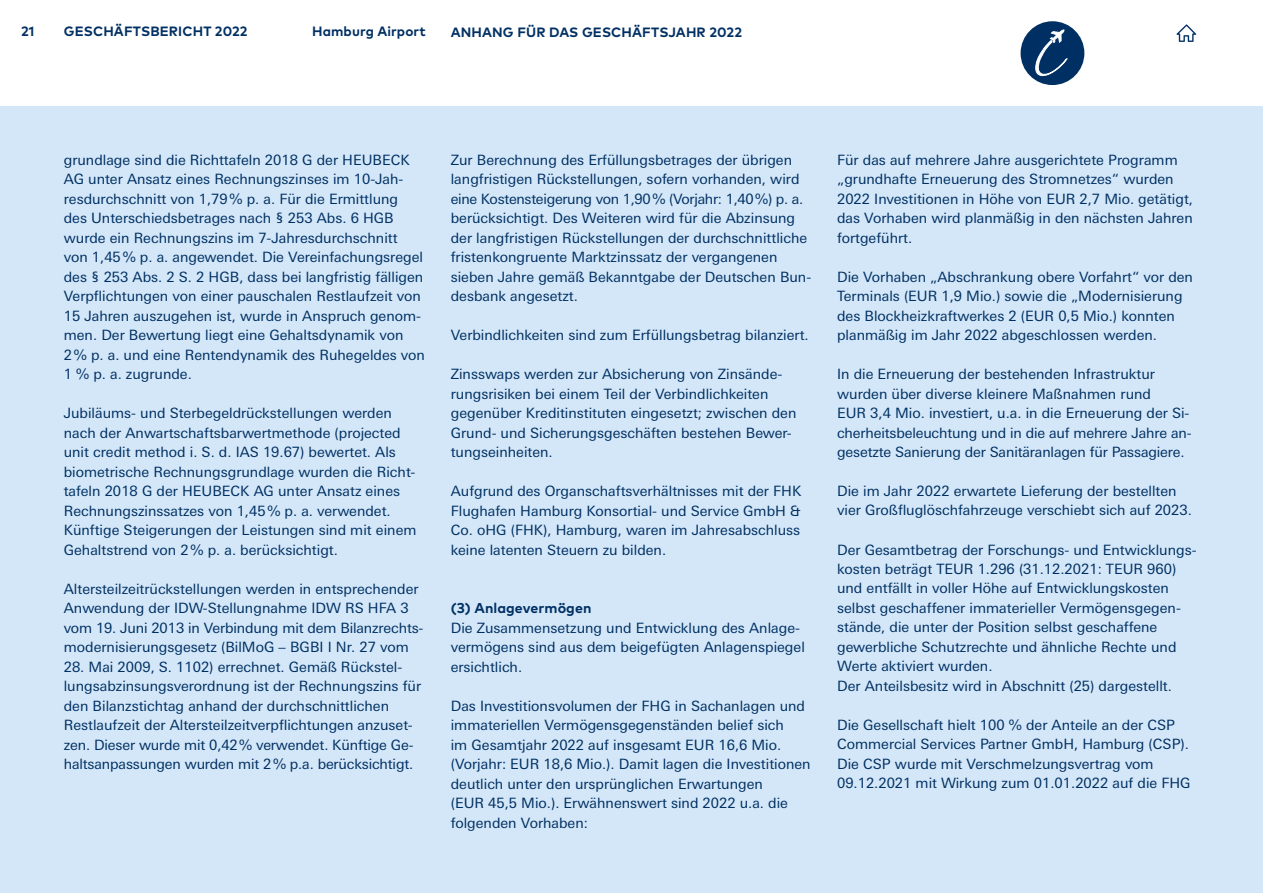
<style>
.page{position:relative;width:1263px;height:893px;background:#fff}
.page>*{position:absolute;margin:0;border:0;box-sizing:border-box;transform-origin:0 0}
.t1{font:14.25px/19.5px "LT Univers Basic";color:#003063}
.t2{font:700 14.25px "Mark Pro";letter-spacing:.005em;color:#003063}
.t3{font:700 13.5px "Mark Pro";letter-spacing:.01em;color:#003063}
</style>
<div class="page">
<svg style="left:1176px;top:24px;width:20px;height:18px"></svg>
<div style="left:1020px;top:21px;width:64px;height:64px;background:#003063;border-radius:50%"></div>
<svg style="left:1034px;top:21px;width:35px;height:56px"></svg>
<div style="left:0;top:106px;width:1263px;height:787px;background:#d4e7f8"></div>
<p class="t3" style="left:21px;top:21px;width:15px">21</p>
<p class="t3" style="left:64px;top:21px;width:185px">GESCHÄFTSBERICHT 2022</p>
<p class="t3" style="left:312px;top:21px;width:115px">Hamburg Airport</p>
<p class="t3" style="left:451px;top:22px;width:293px">ANHANG FÜR DAS GESCHÄFTSJAHR 2022</p>
<p class="t1" style="left:64px;top:150px;width:363px">grundlage sind die Richttafeln 2018 G der HEUBECK AG unter Ansatz eines Rechnungszinses im 10-Jah&shy;resdurchschnitt von 1,79% p. a. Für die Ermittlung<br>des Unterschiedsbetrages nach § 253 Abs. 6 HGB wurde ein Rechnungszins im 7-Jahresdurchschnitt von 1,45% p. a. angewendet. Die Vereinfachungsregel des § 253 Abs. 2 S. 2 HGB, dass bei langfristig fälligen Verpflichtungen von einer pauschalen Restlaufzeit von 15 Jahren auszugehen ist, wurde in Anspruch genom&shy;men. Der Bewertung liegt eine Gehaltsdynamik von 2% p. a. und eine Rentendynamik des Ruhegeldes von 1 % p. a. zugrunde.</p>
<p class="t1" style="left:64px;top:403px;width:354px">Jubiläums- und Sterbegeldrückstellungen werden nach der Anwartschaftsbarwertmethode (projected unit credit method i. S. d. IAS 19.67) bewertet. Als biometrische Rechnungsgrundlage wurden die Richt&shy;tafeln 2018 G der HEUBECK AG unter Ansatz eines Rechnungszinssatzes von 1,45% p. a. verwendet.<br>Künftige Steigerungen der Leistungen sind mit einem Gehaltstrend von 2% p. a. berücksichtigt.</p>
<p class="t1" style="left:64px;top:579px;width:361px">Altersteilzeitrückstellungen werden in entsprechender Anwendung der IDW-Stellungnahme IDW RS HFA 3 vom 19. Juni 2013 in Verbindung mit dem Bilanzrechts&shy;modernisierungsgesetz (BilMoG – BGBI I Nr. 27 vom</p>
<p class="t1" style="left:64px;top:657px;width:359px">28. Mai 2009, S. 1102) errechnet. Gemäß Rückstel&shy;lungsabzinsungsverordnung ist der Rechnungszins für den Bilanzstichtag anhand der durchschnittlichen Restlaufzeit der Altersteilzeitverpflichtungen anzuset&shy;zen. Dieser wurde mit 0,42% verwendet. Künftige Ge&shy;haltsanpassungen wurden mit 2% p.a. berücksichtigt.</p>
<p class="t1" style="left:451px;top:150px;width:362px">Zur Berechnung des Erfüllungsbetrages der übrigen langfristigen Rückstellungen, sofern vorhanden, wird eine Kostensteigerung von 1,90% (Vorjahr: 1,40%) p. a. berücksichtigt. Des Weiteren wird für die Abzinsung der langfristigen Rückstellungen der durchschnittliche fristenkongruente Marktzinssatz der vergangenen sieben Jahre gemäß Bekanntgabe der Deutschen Bun&shy;desbank angesetzt.</p>
<p class="t1" style="left:451px;top:325px;width:359px">Verbindlichkeiten sind zum Erfüllungsbetrag bilanziert.</p>
<p class="t1" style="left:451px;top:364px;width:347px">Zinsswaps werden zur Absicherung von Zinsände&shy;rungsrisiken bei einem Teil der Verbindlichkeiten gegenüber Kreditinstituten eingesetzt; zwischen den Grund- und Sicherungsgeschäften bestehen Bewer&shy;tungseinheiten.</p>
<p class="t1" style="left:451px;top:481px;width:352px;text-align:justify">Aufgrund des Organschaftsverhältnisses mit der FHK Flughafen Hamburg Konsortial- und Service GmbH &amp; Co. oHG (FHK), Hamburg, waren im Jahresabschluss keine latenten Steuern zu bilden.</p>
<p class="t2" style="left:451px;top:597px;width:142px">(3) Anlagevermögen</p>
<p class="t1" style="left:451px;top:618px;width:356px">Die Zusammensetzung und Entwicklung des Anlage&shy;vermögens sind aus dem beigefügten Anlagenspiegel ersichtlich.</p>
<p class="t1" style="left:451px;top:696px;width:361px">Das Investitionsvolumen der FHG in Sachanlagen und immateriellen Vermögensgegenständen belief sich<br>im Gesamtjahr 2022 auf insgesamt EUR 16,6 Mio. (Vorjahr: EUR 18,6 Mio.). Damit lagen die Investitionen deutlich unter den ursprünglichen Erwartungen<br>(EUR 45,5 Mio.). Erwähnenswert sind 2022 u.a. die folgenden Vorhaben:</p>
<p class="t1" style="left:837px;top:150px;width:357px">Für das auf mehrere Jahre ausgerichtete Programm „grundhafte Erneuerung des Stromnetzes“ wurden 2022 Investitionen in Höhe von EUR 2,7 Mio. getätigt, das Vorhaben wird planmäßig in den nächsten Jahren fortgeführt.</p>
<p class="t1" style="left:837px;top:267px;width:357px">Die Vorhaben „Abschrankung obere Vorfahrt“ vor den Terminals (EUR 1,9 Mio.) sowie die „Modernisierung des Blockheizkraftwerkes 2 (EUR 0,5 Mio.) konnten planmäßig im Jahr 2022 abgeschlossen werden.</p>
<p class="t1" style="left:837px;top:364px;width:356px">In die Erneuerung der bestehenden Infrastruktur wurden über diverse kleinere Maßnahmen rund<br>EUR 3,4 Mio. investiert, u.a. in die Erneuerung der Si&shy;cherheitsbeleuchtung und in die auf mehrere Jahre an&shy;gesetzte Sanierung der Sanitäranlagen für Passagiere.</p>
<p class="t1" style="left:837px;top:481px;width:356px">Die im Jahr 2022 erwartete Lieferung der bestellten vier Großfluglöschfahrzeuge verschiebt sich auf 2023.</p>
<p class="t1" style="left:837px;top:540px;width:361px">Der Gesamtbetrag der Forschungs- und Entwicklungs&shy;kosten beträgt TEUR 1.296 (31.12.2021: TEUR 960) und entfällt in voller Höhe auf Entwicklungskosten selbst geschaffener immaterieller Vermögensgegen&shy;stände, die unter der Position selbst geschaffene gewerbliche Schutzrechte und ähnliche Rechte und Werte aktiviert wurden.<br>Der Anteilsbesitz wird in Abschnitt (25) dargestellt.</p>
<p class="t1" style="left:837px;top:715px;width:355px">Die Gesellschaft hielt 100 % der Anteile an der CSP Commercial Services Partner GmbH, Hamburg (CSP).<br>Die CSP wurde mit Verschmelzungsvertrag vom 09.12.2021 mit Wirkung zum 01.01.2022 auf die FHG</p>
</div>
